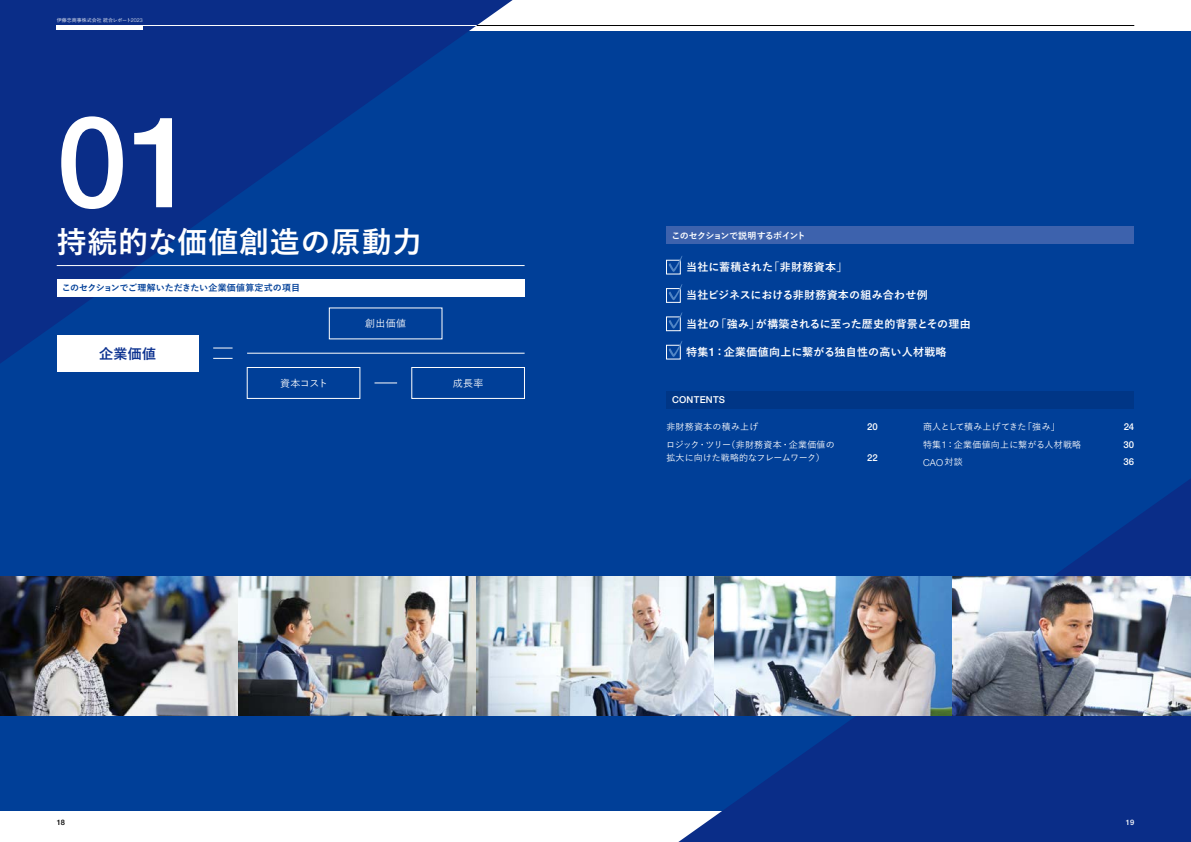
<style>
.page{position:relative;width:1191px;height:842px;background:#fff}
.page>*{position:absolute;margin:0;border:0;box-sizing:border-box;transform-origin:0 0}
.t1{font:500 127.2px "Helvetica Neue LT Std";color:#fff}
.t2{font:700 30px "Yu Go Pr 6 N";letter-spacing:.025em;color:#fff}
.t3{font:700 14px "Yu Go Pr 6 N";color:#0b3190}
.t4{font:700 11px "Yu Go Pr 6 N";letter-spacing:.02em;color:#fff}
.t5{font:500 10px "Yu Go Pr 6 N";letter-spacing:.025em;color:#fff}
.t6{font:500 9.5px "Helvetica Neue LT Std";letter-spacing:.025em;color:#fff}
.t7{font:300 9.5px "Helvetica Neue LT Std";color:#fff}
.t8{font:500 9px/13px "Yu Go Pr 6 N";letter-spacing:-.005em;color:#fff}
.t9{font:500 9px "Yu Go Pr 6 N";letter-spacing:.02em;color:#fff}
.t10{font:700 9px "Yu Go Pr 6 N";letter-spacing:.01em;color:#003f98}
.t11{font:700 9px "Yu Go Pr 6 N";letter-spacing:-.07em;color:#fff}
.t12{font:500 7.5px "Helvetica Neue LT Std";color:#000}
.t13{font:500 7.5px "Helvetica Neue LT Std";color:#fff}
.t14{font:500 5px "Yu Go Pr 6 N";color:#fff}
.s1{font-family:"Helvetica Neue LT Std";font-weight:300;font-size:5.3px}
.s2{font-family:"Helvetica Neue LT Std";font-weight:500;font-size:11.7px}
.s3{font-family:"Helvetica Neue LT Std";font-weight:300;font-size:9.5px}
.s4{font-family:"Yu Go Pr 6 N";font-weight:500;font-size:9px}
</style>
<div class="page">
<div style="left:0;top:31px;width:1191px;height:780px;background:#003f98"></div>
<svg style="left:678px;top:479px;width:513px;height:363px;fill:#0a2d88"></svg>
<svg style="left:0;top:0;width:512px;height:363px;fill:#0a2d88"></svg>
<img style="left:0;top:577px;width:238px;height:139px">
<img style="left:238px;top:577px;width:238px;height:139px">
<img style="left:476px;top:577px;width:238px;height:139px">
<img style="left:714px;top:577px;width:238px;height:139px">
<img style="left:952px;top:577px;width:239px;height:139px">
<hr style="left:57px;top:265px;width:467px;height:1px;background:#fff">
<div style="left:57px;top:335px;width:142px;height:37px;background:#fff"></div>
<hr style="left:247px;top:353px;width:277px;height:1px;background:#fff">
<div style="left:247px;top:367px;width:113px;height:32px;border:1px solid #fff"></div>
<div style="left:412px;top:367px;width:112px;height:32px;border:1px solid #fff"></div>
<svg style="left:374px;top:383px;width:23px;height:1px"></svg>
<svg style="left:213px;top:348px;width:19px;height:1px"></svg>
<svg style="left:213px;top:358px;width:19px;height:1px"></svg>
<div style="left:57px;top:279px;width:467px;height:17px;background:#fff"></div>
<div style="left:666px;top:227px;width:468px;height:17px;background:#3d62ad"></div>
<div style="left:666px;top:391px;width:468px;height:17px;background:#003686"></div>
<div style="left:666px;top:260px;width:14px;height:14px;border:1px solid #fff"></div>
<svg style="left:668px;top:256px;width:14px;height:16px"></svg>
<div style="left:666px;top:288px;width:14px;height:14px;border:1px solid #fff"></div>
<svg style="left:668px;top:284px;width:14px;height:16px"></svg>
<div style="left:666px;top:317px;width:14px;height:14px;border:1px solid #fff"></div>
<svg style="left:668px;top:312px;width:14px;height:16px"></svg>
<div style="left:666px;top:345px;width:14px;height:14px;border:1px solid #fff"></div>
<svg style="left:668px;top:341px;width:14px;height:16px"></svg>
<hr style="left:57px;top:25px;width:1077px;height:1px;background:#000">
<hr style="left:57px;top:25px;width:420px;height:1px;background:#fff">
<div style="left:57px;top:25px;width:86px;height:5px;background:#fff"></div>
<p class="t14" style="left:57px;top:16px;width:88px">伊藤忠商事株式会社統合レポート<span class="s1">2023</span></p>
<h1 class="t1" style="left:57px;top:86px;width:143px">01</h1>
<h2 class="t2" style="left:57px;top:225px;width:367px">持続的な価値創造の原動力</h2>
<p class="t10" style="left:62px;top:283px;width:240px">このセクションでご理解いただきたい企業価値算定式の項目</p>
<p class="t3" style="left:99px;top:345px;width:59px">企業価値</p>
<p class="t5" style="left:365px;top:314px;width:42px">創出価値</p>
<p class="t5" style="left:280px;top:374px;width:50px">資本コスト</p>
<p class="t5" style="left:453px;top:374px;width:32px">成長率</p>
<p class="t11" style="left:671px;top:230px;width:136px">このセクションで説明するポイント</p>
<p class="t4" style="left:686px;top:261px;width:163px">当社に蓄積された「非財務資本」</p>
<p class="t4" style="left:686px;top:289px;width:243px">当社ビジネスにおける非財務資本の組み合わせ例</p>
<p class="t4" style="left:686px;top:317px;width:286px">当社の「強み」が構築されるに至った歴史的背景とその理由</p>
<p class="t4" style="left:686px;top:346px;width:262px">特集<span class="s2">1</span>：企業価値向上に繋がる独自性の高い人材戦略</p>
<p class="t6" style="left:672px;top:394px;width:55px">CONTENTS</p>
<p class="t9" style="left:666px;top:419px;width:93px">非財務資本の積み上げ</p>
<p class="t6" style="left:867px;top:421px;width:12px">20</p>
<p class="t8" style="left:666px;top:437px;width:170px">ロジック・ツリー（非財務資本・企業価値の拡大に向けた戦略的なフレームワーク）</p>
<p class="t6" style="left:867px;top:452px;width:12px">22</p>
<p class="t8" style="left:923px;top:419px;width:138px">商人として積み上げてきた「強み」</p>
<p class="t6" style="left:1123px;top:421px;width:12px">24</p>
<p class="t9" style="left:923px;top:436px;width:160px">特集<span class="s3">1</span>：企業価値向上に繋がる人材戦略</p>
<p class="t6" style="left:1123px;top:439px;width:12px">30</p>
<p class="t7" style="left:923px;top:456px;width:41px">CAO<span class="s4">対談</span></p>
<p class="t6" style="left:1123px;top:456px;width:12px">36</p>
<p class="t12" style="left:57px;top:818px;width:10px">18</p>
<p class="t13" style="left:1126px;top:818px;width:10px">19</p>
</div>
